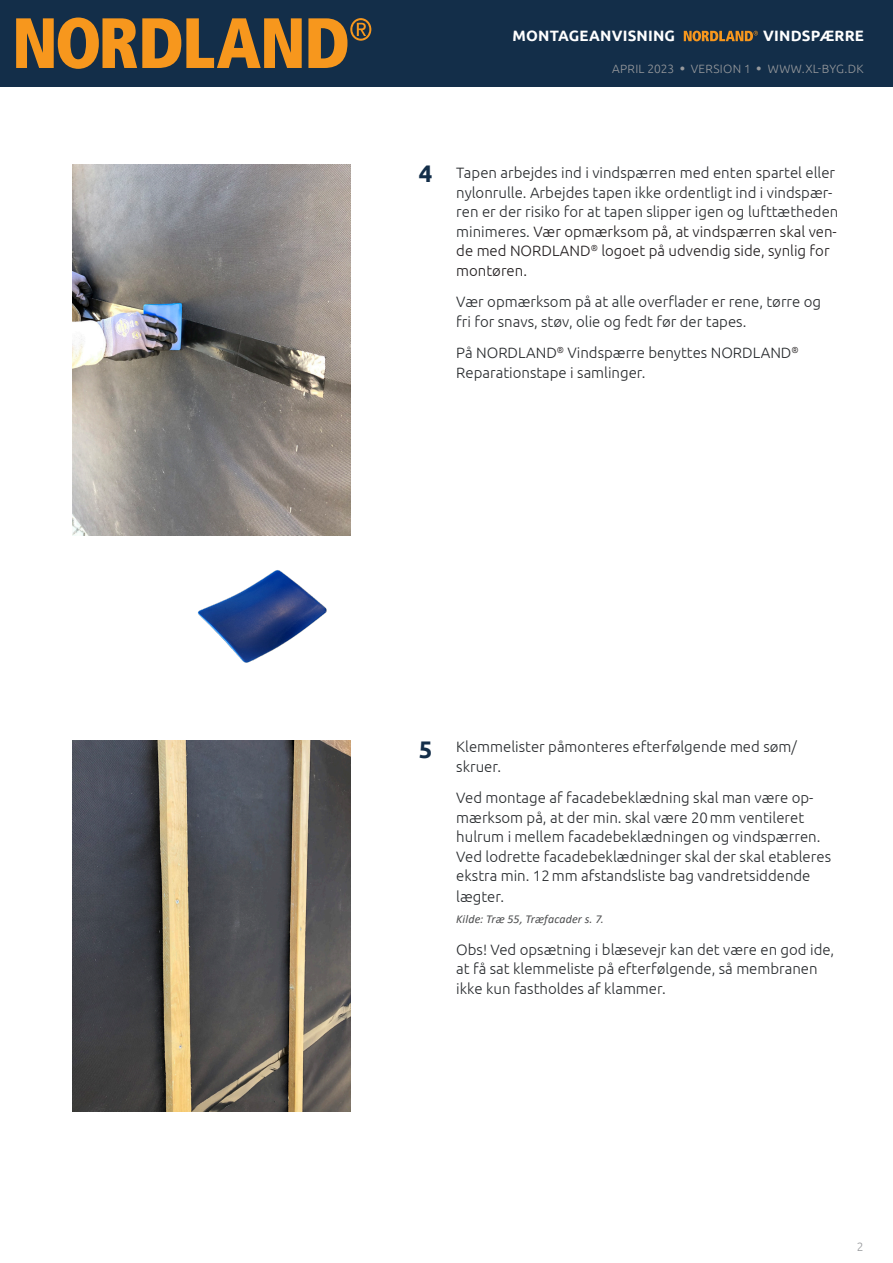
<style>
.page{position:relative;width:893px;height:1263px;background:#fff}
.page>*{position:absolute;margin:0;border:0;box-sizing:border-box;transform-origin:0 0}
.Mellemrubrik{font:700 24px "Ubuntu";color:#132e49}
.Brødtext{font:300 15px/19.5px "Ubuntu";color:#292c2f}
.t1{font:700 15px "Ubuntu";letter-spacing:.015em;color:#fff}
.t2{font:300 12px "Ubuntu";letter-spacing:.02em;color:#97999c}
.Brødtext-2{font:italic 12px "Calibri";letter-spacing:.01em;color:#4b4c4d}
.s1{font-family:"Calibri";font-weight:400;font-size:9px}
.s2{color:#231f20}
</style>
<div class="page">
<div style="left:0;top:0;width:893px;height:86px;background:#132e49"></div>
<svg style="left:16px;top:18px;width:286px;height:51px"></svg>
<svg style="left:308px;top:18px;width:63px;height:50px"></svg>
<img style="left:72px;top:164px;width:279px;height:372px">
<img style="left:72px;top:740px;width:279px;height:372px">
<img style="left:198px;top:570px;width:129px;height:93px">
<svg style="left:684px;top:31px;width:74px;height:10px"></svg>
<p class="t1" style="left:513px;top:27px;width:164px">MONTAGEANVISNING</p>
<p class="t1" style="left:763px;top:27px;width:102px">VINDSPÆRRE</p>
<p class="t2" style="left:612px;top:61px;width:253px">APRIL 2023 <span class="s1">●</span> VERSION 1 <span class="s1">●</span> WWW.XL-BYG.DK</p>
<p class="Mellemrubrik" style="left:419px;top:159px;width:15px">4</p>
<p class="Brødtext" style="left:456px;top:163px;width:384px">Tapen arbejdes ind i vindspærren med enten spartel eller nylonrulle. Arbejdes tapen ikke ordentligt ind i vindspær&shy;ren er der risiko for at tapen slipper igen og lufttætheden minimeres. <span class="s2">Vær opmærksom på, at vindspærren skal ven&shy;de med NORDLAND</span><sup>®</sup> <span class="s2">logoet på udvendig side, synlig for montøren.</span></p>
<p class="Brødtext" style="left:456px;top:292px;width:366px">Vær opmærksom på at alle overflader er rene, tørre og fri for snavs, støv, olie og fedt før der tapes.</p>
<p class="Brødtext" style="left:456px;top:343px;width:344px">På NORDLAND<sup>®</sup> Vindspærre benyttes NORDLAND<sup>®<br></sup>Reparationstape i samlinger.</p>
<p class="Mellemrubrik" style="left:419px;top:735px;width:15px">5</p>
<p class="Brødtext" style="left:456px;top:737px;width:342px">Klemmelister påmonteres efterfølgende med søm/ skruer.</p>
<p class="Brødtext" style="left:456px;top:788px;width:376px">Ved montage af facadebeklædning skal man være op&shy;mærksom på, at der min. skal være 20mm ventileret hulrum i mellem facadebeklædningen og vindspærren.<br>Ved lodrette facadebeklædninger skal der skal etableres ekstra min. 12mm afstandsliste bag vandretsiddende</p>
<p class="Brødtext" style="left:456px;top:887px;width:49px">lægter.</p>
<p class="Brødtext-2" style="left:456px;top:911px;width:149px">Kilde: Træ 55, Træfacader s. 7.</p>
<p class="Brødtext" style="left:456px;top:939px;width:380px">Obs! Ved opsætning i blæsevejr kan det være en god ide, at få sat klemmeliste på efterfølgende, så membranen ikke kun fastholdes af klammer.</p>
<p class="t2" style="left:857px;top:1239px;width:8px">2</p>
</div>
